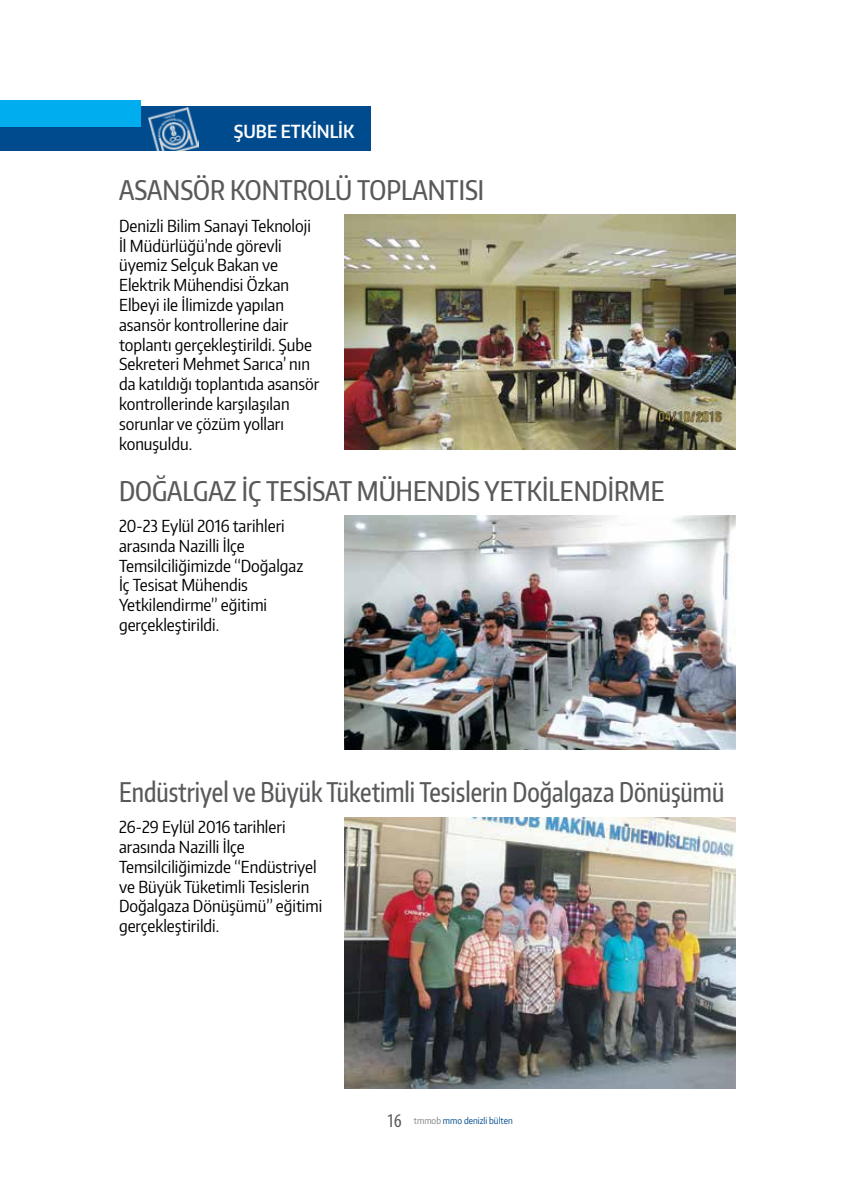
<style>
.page{position:relative;width:842px;height:1195px;background:#fff}
.page>*{position:absolute;margin:0;border:0;box-sizing:border-box;transform-origin:0 0}
.t1{font:500 27px "Encode Sans Compressed";color:#58595b}
.t2{font:500 27px "Encode Sans Compressed";color:#58595b;scale:.92 1}
.t3{font:600 18px "Encode Sans Condensed";color:#fff}
.t4{font:16.5px/19.8px "Encode Sans Condensed";color:#000}
.t5{font:9px "Encode Sans Condensed";color:#004b8d}
.s1{font-family:"Myriad Pro";font-stretch:condensed;font-size:19.5px;color:#58595b}
.s2{color:#808285}
</style>
<div class="page">
<img style="left:345px;top:215px;width:391px;height:234px">
<img style="left:345px;top:515px;width:391px;height:235px">
<img style="left:345px;top:817px;width:391px;height:271px">
<div style="left:0;top:106px;width:371px;height:45px;background:#004b8d"></div>
<div style="left:0;top:100px;width:140px;height:26px;background:#00aeef"></div>
<img style="left:148px;top:107px;width:50px;height:44px">
<p class="t3" style="left:234px;top:119px;width:122px">ŞUBE ETKİNLİK</p>
<h1 class="t1" style="left:119px;top:172px;width:367px">ASANSÖR KONTROLÜ TOPLANTISI</h1>
<p class="t4" style="left:119px;top:215px;width:202px">Denizli Bilim Sanayi Teknoloji<br>İl Müdürlüğü’nde görevli üyemiz Selçuk Bakan ve<br>Elektrik Mühendisi Özkan<br>Elbeyi ile İlimizde yapılan asansör kontrollerine dair toplantı gerçekleştirildi. Şube<br>Sekreteri Mehmet Sarıca’ nın da katıldığı toplantıda asansör kontrollerinde karşılaşılan sorunlar ve çözüm yolları konuşuldu.</p>
<h1 class="t1" style="left:119px;top:473px;width:547px">DOĞALGAZ İÇ TESİSAT MÜHENDİS YETKİLENDİRME</h1>
<p class="t4" style="left:119px;top:515px;width:186px">20-23 Eylül 2016 tarihleri arasında Nazilli İlçe<br>Temsilciliğimizde “Doğalgaz<br>İç Tesisat Mühendis<br>Yetkilendirme” eğitimi gerçekleştirildi.</p>
<h1 class="t2" style="left:119px;top:774px;width:659px">Endüstriyel ve Büyük Tüketimli Tesislerin Doğalgaza Dönüşümü</h1>
<p class="t4" style="left:119px;top:817px;width:205px">26-29 Eylül 2016 tarihleri arasında Nazilli İlçe<br>Temsilciliğimizde “Endüstriyel ve Büyük Tüketimli Tesislerin<br>Doğalgaza Dönüşümü” eğitimi gerçekleştirildi.</p>
<p class="t5" style="left:387px;top:1114px;width:128px"><span class="s1">16</span> <span class="s2">tmmob</span> mmo denizli bülten</p>
</div>
